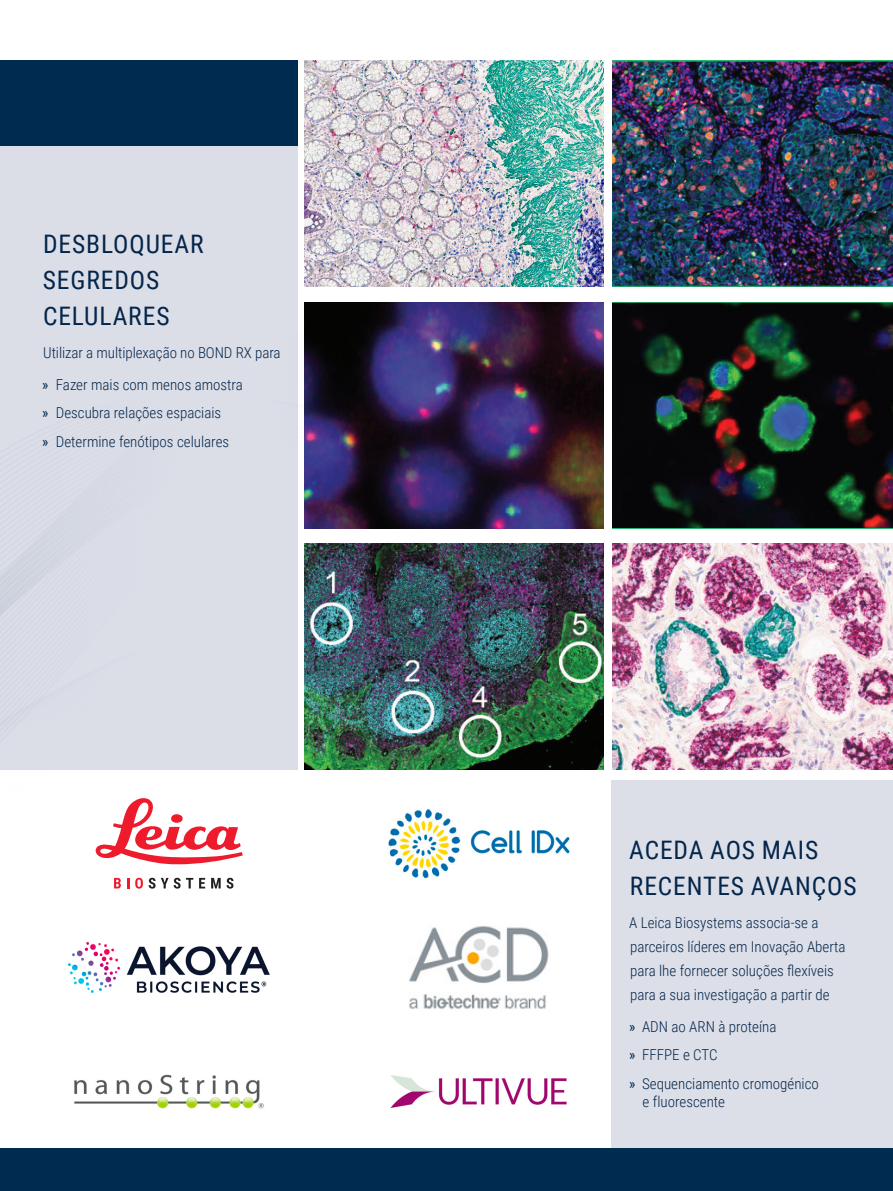
<style>
.page{position:relative;width:893px;height:1191px;background:#fff}
.page>*{position:absolute;margin:0;border:0;box-sizing:border-box;transform-origin:0 0}
.Section_Heads{font:25.5px/36px "Roboto Condensed";letter-spacing:.035em;color:#04264b}
.Body_Text{font:300 15px/24px "Roboto Condensed";color:#04264b}
.Content_-_bullets__b{font:300 15px/18px "Roboto Condensed";color:#04264b}
.s1{font-weight:400;color:#002b51}
</style>
<div class="page">
<div style="left:611px;top:780px;width:282px;height:411px;background:#d7dae4"></div>
<img style="left:304px;top:61px;width:300px;height:225px">
<img style="left:613px;top:62px;width:280px;height:224px">
<hr style="left:613px;top:61px;width:280px;height:1px;background:#2bb572">
<hr style="left:613px;top:286px;width:280px;height:1px;background:#2bb572">
<img style="left:304px;top:302px;width:300px;height:226px">
<svg style="left:613px;top:302px;width:280px;height:226px;background:#111916"></svg>
<img style="left:304px;top:544px;width:300px;height:226px">
<img style="left:613px;top:544px;width:280px;height:226px">
<div style="left:0;top:1148px;width:893px;height:43px;background:#002b51"></div>
<img style="left:388px;top:809px;width:182px;height:70px">
<img style="left:409px;top:926px;width:140px;height:83px">
<img style="left:391px;top:1075px;width:175px;height:32px">
<img style="left:74px;top:1091px;width:190px;height:18px">
<div style="left:0;top:61px;width:298px;height:85px;background:#002b51"></div>
<img style="left:0;top:146px;width:298px;height:945px">
<p class="Section_Heads" style="left:43px;top:225px;width:162px">DESBLOQUEAR<br>SEGREDOS<br>CELULARES</p>
<p class="Body_Text" style="left:43px;top:340px;width:239px">Utilizar a multiplexação no BOND RX para</p>
<p class="Body_Text" style="left:42px;top:372px;width:202px"><span class="s1">»</span> Fazer mais com menos amostra</p>
<p class="Body_Text" style="left:42px;top:400px;width:180px"><span class="s1">»</span> Descubra relações espaciais</p>
<p class="Body_Text" style="left:42px;top:429px;width:188px"><span class="s1">»</span> Determine fenótipos celulares</p>
<p class="Section_Heads" style="left:629px;top:831px;width:229px">ACEDA AOS MAIS<br>RECENTES AVANÇOS</p>
<p class="Body_Text" style="left:629px;top:909px;width:218px">A Leica Biosystems associa-se a parceiros líderes em Inovação Aberta para lhe fornecer soluções flexíveis para a sua investigação a partir de</p>
<p class="Content_-_bullets__b" style="left:629px;top:1017px;width:149px"><span class="s1">»</span> ADN ao ARN à proteína</p>
<p class="Content_-_bullets__b" style="left:629px;top:1045px;width:90px"><span class="s1">»</span> FFFPE e CTC</p>
<p class="Content_-_bullets__b" style="left:643px;top:1073px;width:178px;text-indent:-13px"><span class="s1">»</span> Sequenciamento cromogénico e fluorescente</p>
</div>
